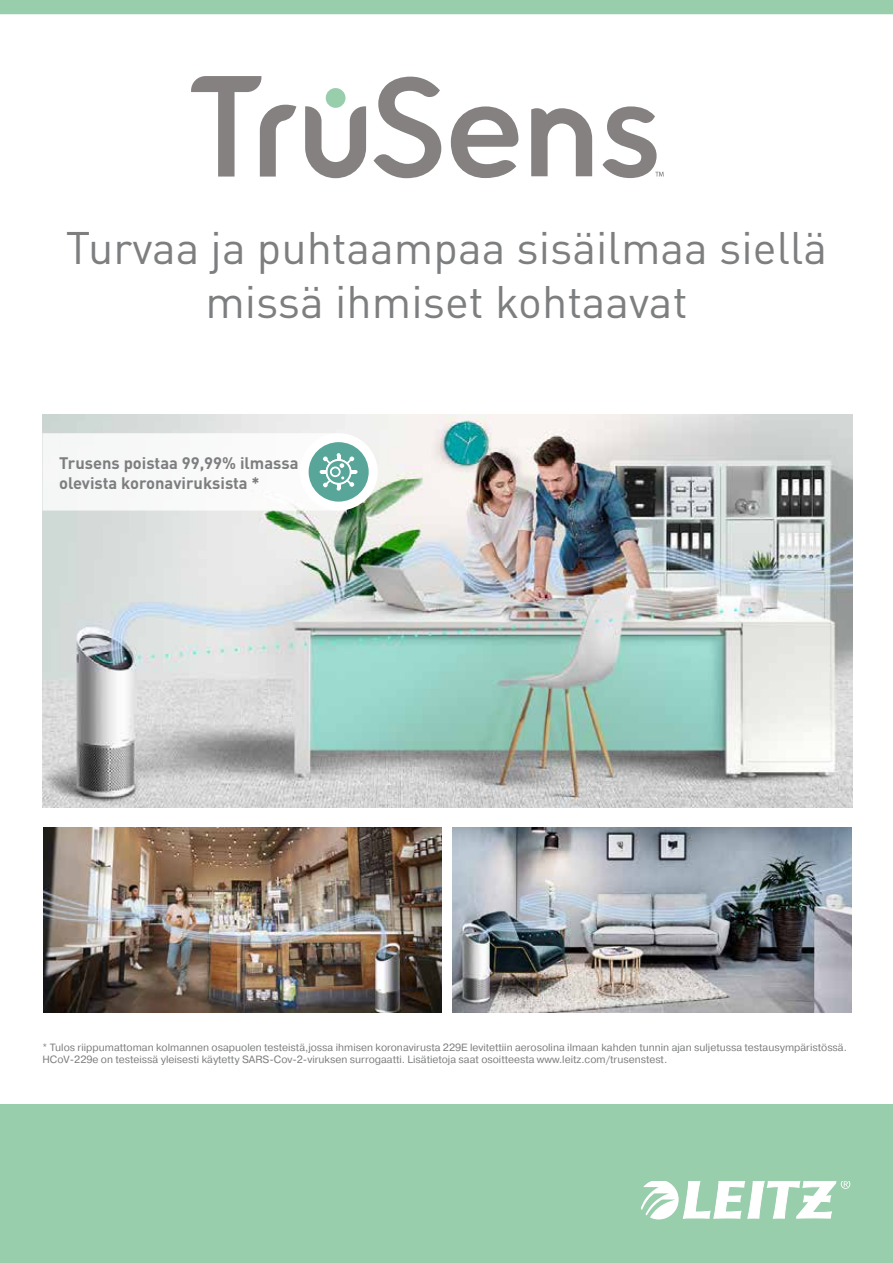
<style>
.page{position:relative;width:893px;height:1263px;background:#fff}
.page>*{position:absolute;margin:0;border:0;box-sizing:border-box;transform-origin:0 0}
.t1{font:45px/54px "DIN Pro";color:#7d7e7f;text-align:center}
.t2{font:700 16.5px/19.8px "DIN Pro";color:#7d7e7f}
.t3{font:10.5px/12px "Pragmatica";color:#7d7e7f}
</style>
<div class="page">
<div style="left:0;top:1104px;width:893px;height:159px;background:#98ceac"></div>
<svg style="left:641px;top:1181px;width:209px;height:39px"></svg>
<div style="left:0;top:0;width:893px;height:14px;background:#99cead"></div>
<svg style="left:373px;top:77px;width:68px;height:101px"></svg>
<svg style="left:451px;top:106px;width:67px;height:72px"></svg>
<svg style="left:191px;top:76px;width:105px;height:101px"></svg>
<svg style="left:531px;top:108px;width:61px;height:68px"></svg>
<div style="left:326px;top:88px;width:19px;height:20px;background:#98ceac;border-radius:50%"></div>
<svg style="left:305px;top:106px;width:61px;height:72px"></svg>
<svg style="left:602px;top:106px;width:62px;height:72px"></svg>
<img style="left:452px;top:827px;width:399px;height:185px">
<img style="left:43px;top:415px;width:809px;height:393px">
<div style="left:42px;top:433px;width:297px;height:77px;background:#f8f8f8"></div>
<div style="left:300px;top:433px;width:78px;height:77px;background:#fff;border-radius:50%"></div>
<div style="left:309px;top:442px;width:60px;height:60px;background:#57a699;border-radius:50%"></div>
<svg style="left:320px;top:453px;width:38px;height:38px"></svg>
<img style="left:43px;top:827px;width:399px;height:185px">
<h1 class="t1" style="left:66px;top:219px;width:763px">Turvaa ja puhtaampaa sisäilmaa siellä missä ihmiset kohtaavat</h1>
<h2 class="t2" style="left:59px;top:453px;width:241px">Trusens poistaa 99,99% ilmassa olevista koronaviruksista *</h2>
<p class="t3" style="left:43px;top:1041px;width:806px">* Tulos riippumattoman kolmannen osapuolen testeistä,jossa ihmisen koronavirusta 229E levitettiin aerosolina ilmaan kahden tunnin ajan suljetussa testausympäristössä.<br>HCoV-229e on testeissä yleisesti käytetty SARS-Cov-2-viruksen surrogaatti. Lisätietoja saat osoitteesta www.leitz.com/trusenstest.</p>
</div>
